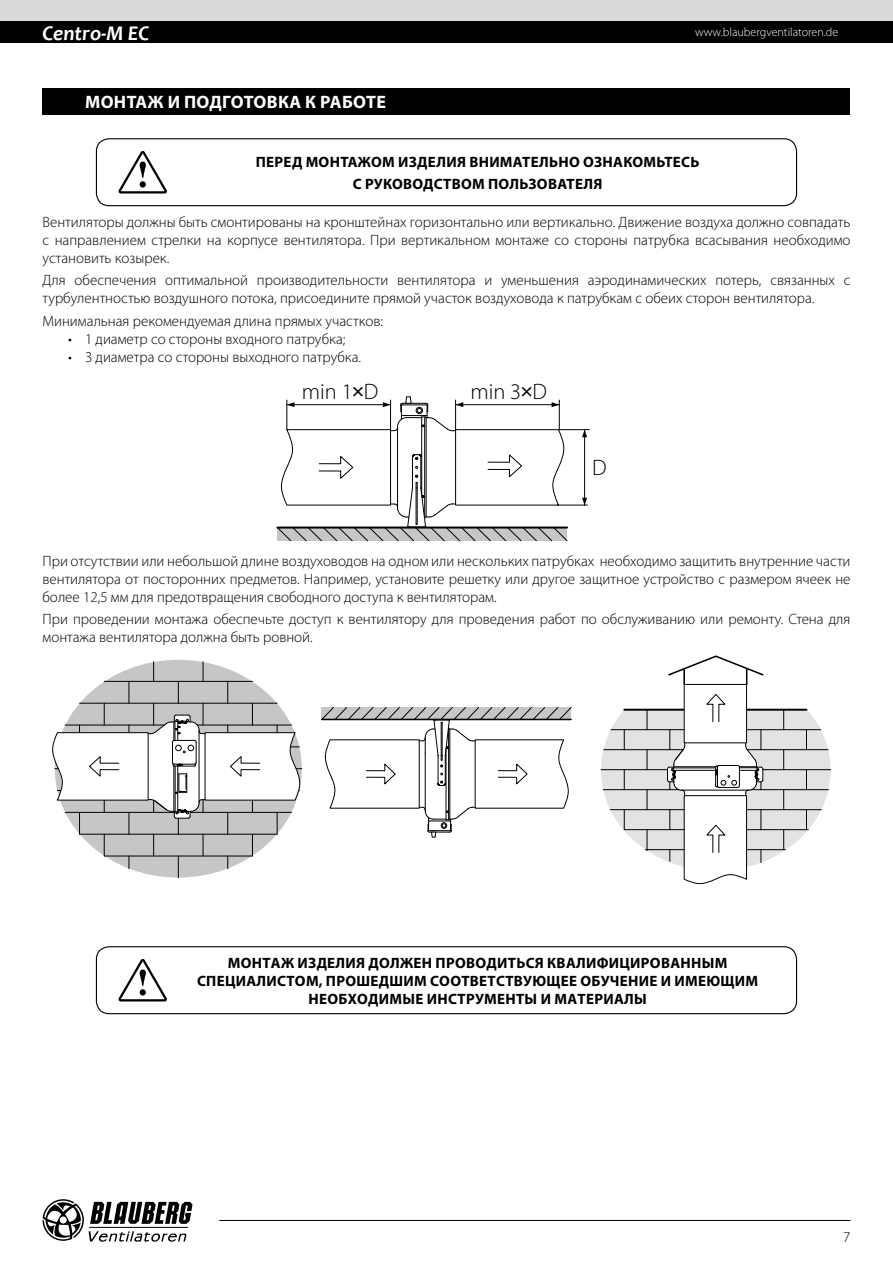
<style>
.page{position:relative;width:893px;height:1263px;background:#fff}
.page>*{position:absolute;margin:0;border:0;box-sizing:border-box;transform-origin:0 0}
.t1{font:300 22.35px "Myriad Pro";color:#000}
.t2{font:italic 700 21px "Candara";color:#fff}
.t3{font:700 18px "Myriad Pro";letter-spacing:.02em;color:#fff}
.t4{font:300 15px/18px "Myriad Pro";color:#000;text-align:justify}
.t5{font:700 15px/18px "Myriad Pro";letter-spacing:.02em;color:#000;text-align:center}
.t6{font:300 12px "Myriad Pro";color:#fff}
</style>
<div class="page">
<div style="left:0;top:0;width:893px;height:21px;background:#dadada"></div>
<div style="left:0;top:21px;width:893px;height:22px;background:#000"></div>
<svg style="left:43px;top:1199px;width:149px;height:43px"></svg>
<hr style="left:219px;top:1220px;width:631px;height:1px;background:#000">
<hr style="left:559px;top:429px;width:30px;height:1px;background:#000">
<hr style="left:584px;top:430px;width:1px;height:75px;background:#000">
<hr style="left:557px;top:505px;width:30px;height:1px;background:#000">
<svg style="left:582px;top:498px;width:5px;height:7px"></svg>
<svg style="left:582px;top:430px;width:5px;height:7px"></svg>
<hr style="left:55px;top:768px;width:247px;height:1px;background:#000">
<svg style="left:53px;top:662px;width:247px;height:216px"></svg>
<svg style="left:321px;top:707px;width:251px;height:131px"></svg>
<svg style="left:668px;top:656px;width:96px;height:28px"></svg>
<div style="left:684px;top:684px;width:63px;height:59px;border:1px solid #000"></div>
<svg style="left:601px;top:693px;width:229px;height:191px"></svg>
<div style="left:43px;top:88px;width:807px;height:27px;background:#000"></div>
<div style="left:96px;top:138px;width:701px;height:68px;border:1px solid #000;border-radius:13px"></div>
<svg style="left:118px;top:151px;width:49px;height:42px"></svg>
<div style="left:96px;top:946px;width:701px;height:68px;border:1px solid #000;border-radius:13px"></div>
<svg style="left:118px;top:959px;width:49px;height:42px"></svg>
<svg style="left:276px;top:396px;width:292px;height:146px"></svg>
<h2 class="t2" style="left:43px;top:20px;width:108px">Centro-M EC</h2>
<p class="t6" style="left:695px;top:26px;width:145px">www.blaubergventilatoren.de</p>
<p class="t3" style="left:85px;top:90px;width:302px">МОНТАЖ И ПОДГОТОВКА К РАБОТЕ</p>
<p class="t5" style="left:256px;top:150px;width:445px;line-height:22.2px">ПЕРЕД МОНТАЖОМ ИЗДЕЛИЯ ВНИМАТЕЛЬНО ОЗНАКОМЬТЕСЬ<br>С РУКОВОДСТВОМ ПОЛЬЗОВАТЕЛЯ</p>
<p class="t4" style="left:43px;top:213px;width:809px">Вентиляторы должны быть смонтированы на кронштейнах горизонтально или вертикально. Движение воздуха должно совпадать с направлением стрелки на корпусе вентилятора. При вертикальном монтаже со стороны патрубка всасывания необходимо установить козырек.</p>
<p class="t4" style="left:43px;top:271px;width:809px">Для обеспечения оптимальной производительности вентилятора и уменьшения аэродинамических потерь, связанных с турбулентностью воздушного потока, присоедините прямой участок воздуховода к патрубкам с обеих сторон вентилятора.</p>
<p class="t4" style="left:43px;top:312px;width:342px">Минимальная рекомендуемая длина прямых участков:</p>
<p class="t4" style="left:68px;top:330px;width:279px">• 1 диаметр со стороны входного патрубка;</p>
<p class="t4" style="left:68px;top:348px;width:295px">• 3 диаметра со стороны выходного патрубка.</p>
<h1 class="t1" style="left:302px;top:379px;width:78px">min 1 D</h1>
<h1 class="t1" style="left:470px;top:379px;width:78px">min 3 D</h1>
<h1 class="t1" style="left:592px;top:455px;width:16px">D</h1>
<p class="t4" style="left:43px;top:552px;width:809px">При отсутствии или небольшой длине воздуховодов на одном или нескольких патрубках необходимо защитить внутренние части вентилятора от посторонних предметов. Например, установите решетку или другое защитное устройство с размером ячеек не более 12,5 мм для предотвращения свободного доступа к вентиляторам.</p>
<p class="t4" style="left:43px;top:610px;width:809px">При проведении монтажа обеспечьте доступ к вентилятору для проведения работ по обслуживанию или ремонту. Стена для монтажа вентилятора должна быть ровной.</p>
<p class="t5" style="left:197px;top:953px;width:563px">МОНТАЖ ИЗДЕЛИЯ ДОЛЖЕН ПРОВОДИТЬСЯ КВАЛИФИЦИРОВАННЫМ<br>СПЕЦИАЛИСТОМ, ПРОШЕДШИМ СООТВЕТСТВУЮЩЕЕ ОБУЧЕНИЕ И ИМЕЮЩИМ<br>НЕОБХОДИМЫЕ ИНСТРУМЕНТЫ И МАТЕРИАЛЫ</p>
<p class="t4" style="left:843px;top:1228px;width:9px">7</p>
</div>
